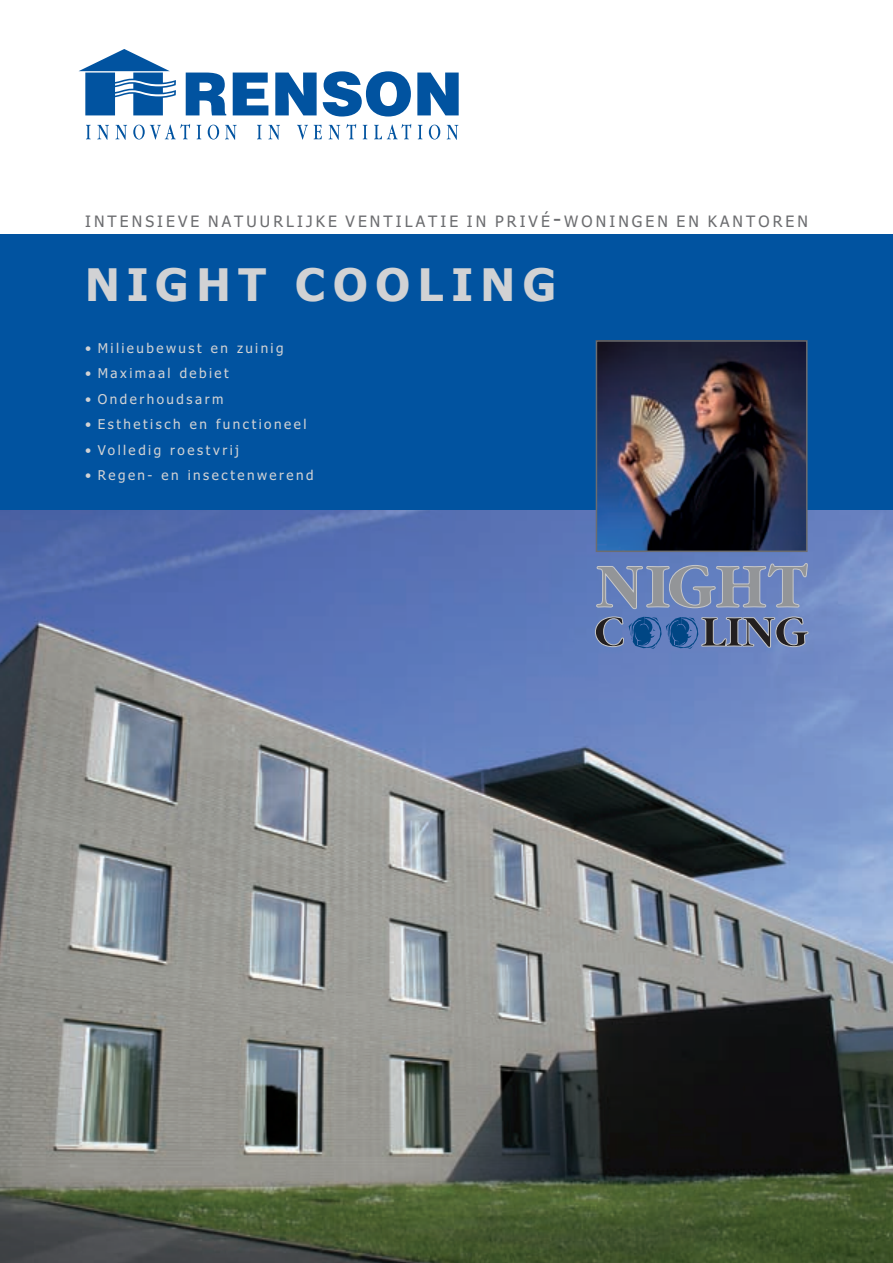
<style>
.page{position:relative;width:893px;height:1263px;background:#fff}
.page>*{position:absolute;margin:0;border:0;box-sizing:border-box;transform-origin:0 0}
.t1{font:700 45px "Tahoma";letter-spacing:.17em;color:#d1d2d4}
.t2{font:15.75px "Tahoma";letter-spacing:.195em;color:#6c6d70}
.t3{font:13.5px "Tahoma";letter-spacing:.185em;color:#d1d2d4}
.s1{font-size:22.5px}
</style>
<div class="page">
<svg style="left:186px;top:73px;width:40px;height:42px"></svg>
<svg style="left:233px;top:73px;width:35px;height:42px"></svg>
<svg style="left:275px;top:73px;width:42px;height:42px"></svg>
<svg style="left:323px;top:71px;width:88px;height:46px"></svg>
<svg style="left:417px;top:73px;width:42px;height:42px"></svg>
<svg style="left:86px;top:125px;width:5px;height:14px"></svg>
<svg style="left:97px;top:125px;width:12px;height:15px"></svg>
<svg style="left:115px;top:125px;width:12px;height:15px"></svg>
<svg style="left:133px;top:124px;width:57px;height:16px"></svg>
<svg style="left:197px;top:125px;width:4px;height:14px"></svg>
<svg style="left:208px;top:125px;width:11px;height:15px"></svg>
<svg style="left:225px;top:125px;width:12px;height:15px"></svg>
<svg style="left:257px;top:125px;width:5px;height:14px"></svg>
<svg style="left:268px;top:125px;width:12px;height:15px"></svg>
<svg style="left:297px;top:125px;width:11px;height:15px"></svg>
<svg style="left:314px;top:125px;width:8px;height:14px"></svg>
<svg style="left:329px;top:125px;width:11px;height:15px"></svg>
<svg style="left:346px;top:124px;width:10px;height:15px"></svg>
<svg style="left:363px;top:125px;width:4px;height:14px"></svg>
<svg style="left:374px;top:124px;width:37px;height:15px"></svg>
<svg style="left:418px;top:125px;width:4px;height:14px"></svg>
<svg style="left:429px;top:125px;width:11px;height:15px"></svg>
<svg style="left:447px;top:125px;width:11px;height:15px"></svg>
<svg style="left:79px;top:49px;width:97px;height:66px"></svg>
<div style="left:0;top:234px;width:893px;height:317px;background:#0153a0"></div>
<img style="left:0;top:510px;width:893px;height:753px">
<img style="left:599px;top:343px;width:205px;height:206px">
<div style="left:596px;top:340px;width:211px;height:212px;border:2px solid #6c6d70"></div>
<svg style="left:595px;top:563px;width:214px;height:86px;background:#6c80ab"></svg>
<p class="t2" style="left:85px;top:211px;width:724px">INTENSIEVE NATUURLIJKE VENTILATIE IN PRIVÉ<span class="s1">-</span>WONINGEN EN KANTOREN</p>
<h1 class="t1" style="left:85px;top:253px;width:473px">NIGHT COOLING</h1>
<p class="t3" style="left:85px;top:339px;width:200px">• Milieubewust en zuinig</p>
<p class="t3" style="left:85px;top:364px;width:145px">• Maximaal debiet</p>
<p class="t3" style="left:85px;top:390px;width:140px">• Onderhoudsarm</p>
<p class="t3" style="left:85px;top:415px;width:223px">• Esthetisch en functioneel</p>
<p class="t3" style="left:85px;top:441px;width:156px">• Volledig roestvrij</p>
<p class="t3" style="left:85px;top:466px;width:230px">• Regen- en insectenwerend</p>
</div>
